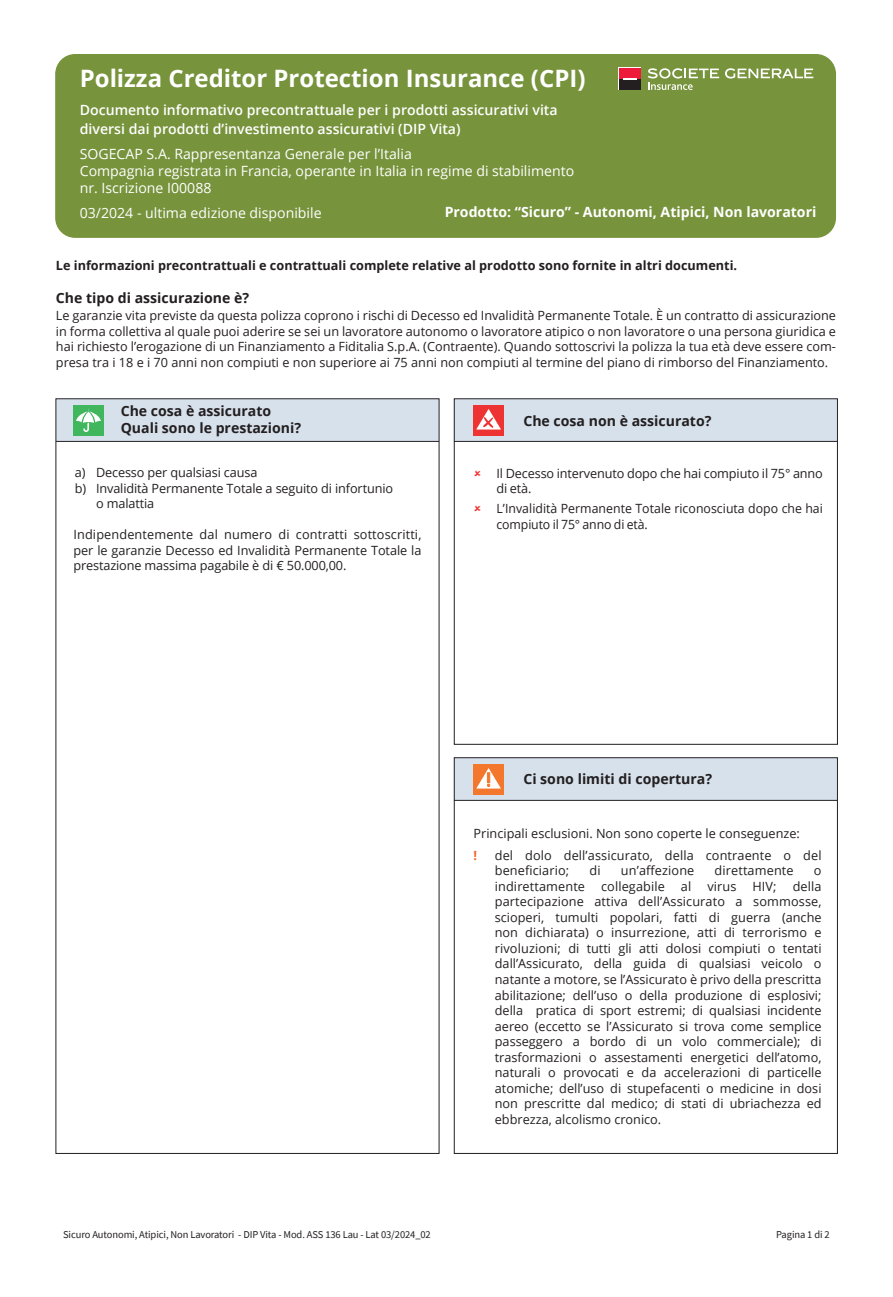
<style>
.page{position:relative;width:893px;height:1297px;background:#fff}
.page>*{position:absolute;margin:0;border:0;box-sizing:border-box;transform-origin:0 0}
.t1{font:700 24px "Open Sans";color:#fff}
.t2{font:14.1px/17px "Open Sans";color:#fff}
.t3{font:600 14.1px/18.3px "Open Sans";color:#fff}
.t4{font:700 14.1px/16.2px "Open Sans";color:#231f20}
.t5{font:700 14.1px "Open Sans";color:#fff}
.t6{font:12.75px/15.5px "Open Sans";color:#231f20;text-align:justify}
.t7{font:700 12.75px "Open Sans";color:#231f20}
.t8{font:700 12.75px "Open Sans";color:#f26631}
.t9{font:10.5px "Source Sans Pro";letter-spacing:-.01em;color:#231f20}
</style>
<div class="page">
<div style="left:55px;top:54px;width:781px;height:184px;background:#77933c;border-radius:20px"></div>
<div style="left:56px;top:399px;width:383px;height:43px;background:#d7e1ec;border:1px solid #dbe5f1"></div>
<div style="left:454px;top:399px;width:383px;height:43px;background:#d7e1ec;border:1px solid #dbe5f1"></div>
<div style="left:454px;top:757px;width:383px;height:44px;background:#d7e1ec;border:1px solid #dbe5f1"></div>
<div style="left:454px;top:398px;width:384px;height:347px;border:1px solid #231f20"></div>
<div style="left:454px;top:757px;width:384px;height:397px;border:1px solid #231f20"></div>
<hr style="left:56px;top:441px;width:383px;height:1px;background:#231f20">
<hr style="left:454px;top:441px;width:383px;height:1px;background:#231f20">
<hr style="left:454px;top:800px;width:383px;height:1px;background:#231f20">
<div style="left:73px;top:405px;width:30px;height:30px;background:#40b75c"></div>
<svg style="left:76px;top:408px;width:25px;height:24px"></svg>
<div style="left:474px;top:405px;width:30px;height:30px;background:#ee3433"></div>
<svg style="left:476px;top:409px;width:25px;height:20px"></svg>
<div style="left:474px;top:764px;width:30px;height:30px;background:#f3772d"></div>
<svg style="left:476px;top:768px;width:25px;height:20px"></svg>
<svg style="left:725px;top:68px;width:88px;height:11px"></svg>
<svg style="left:648px;top:68px;width:71px;height:22px"></svg>
<svg style="left:619px;top:68px;width:22px;height:22px"></svg>
<div style="left:619px;top:68px;width:21px;height:11px;background:#ed1a3a"></div>
<div style="left:619px;top:79px;width:21px;height:10px;background:#231f20"></div>
<svg style="left:623px;top:78px;width:14px;height:2px"></svg>
<h1 class="t1" style="left:80px;top:61px;width:507px">Polizza Creditor Protection Insurance (CPI)</h1>
<p class="t3" style="left:80px;top:101px;width:479px">Documento informativo precontrattuale per i prodotti assicurativi vita diversi dai prodotti d’investimento assicurativi (DIP Vita)</p>
<p class="t2" style="left:80px;top:145px;width:496px">SOGECAP S.A. Rappresentanza Generale per l’Italia<br>Compagnia registrata in Francia, operante in Italia in regime di stabilimento nr. Iscrizione I00088</p>
<p class="t2" style="left:80px;top:204px;width:243px">03/2024 - ultima edizione disponibile</p>
<p class="t7" style="left:56px;top:256px;width:683px">Le informazioni precontrattuali e contrattuali complete relative al prodotto sono fornite in altri documenti.</p>
<p class="t4" style="left:56px;top:290px;width:195px">Che tipo di assicurazione è?</p>
<p class="t6" style="left:56px;top:308px;width:782px">Le garanzie vita previste da questa polizza coprono i rischi di Decesso ed Invalidità Permanente Totale. È un contratto di assicurazione in forma collettiva al quale puoi aderire se sei un lavoratore autonomo o lavoratore atipico o non lavoratore o una persona giuridica e hai richiesto l’erogazione di un Finanziamento a Fiditalia S.p.A. (Contraente). Quando sottoscrivi la polizza la tua età deve essere com&shy;presa tra i 18 e i 70 anni non compiuti e non superiore ai 75 anni non compiuti al termine del piano di rimborso del Finanziamento.</p>
<p class="t5" style="left:445px;top:202px;width:373px">Prodotto: “Sicuro” - Autonomi, Atipici, Non lavoratori</p>
<p class="t4" style="left:121px;top:403px;width:182px">Che cosa è assicurato<br>Quali sono le prestazioni?</p>
<p class="t6" style="left:75px;top:464px;width:184px">a) Decesso per qualsiasi causa</p>
<p class="t6" style="left:75px;top:480px;width:320px">b) Invalidità Permanente Totale a seguito di infortunio</p>
<p class="t6" style="left:96px;top:495px;width:60px">o malattia</p>
<p class="t6" style="left:73px;top:526px;width:350px">Indipendentemente dal numero di contratti sottoscritti, per le garanzie Decesso ed Invalidità Permanente Totale la prestazione massima pagabile è di € 50.000,00.</p>
<p class="t4" style="left:523px;top:412px;width:190px">Che cosa non è assicurato?</p>
<p class="t6" style="left:496px;top:465px;width:328px">Il Decesso intervenuto dopo che hai compiuto il 75° anno di età.</p>
<p class="t6" style="left:496px;top:500px;width:328px">L’Invalidità Permanente Totale riconosciuta dopo che hai compiuto il 75° anno di età.</p>
<p class="t4" style="left:523px;top:770px;width:190px">Ci sono limiti di copertura?</p>
<p class="t6" style="left:474px;top:825px;width:328px">Principali esclusioni. Non sono coperte le conseguenze:</p>
<p class="t8" style="left:474px;top:846px;width:5px">!</p>
<p class="t6" style="left:495px;top:847px;width:328px">del dolo dell’assicurato, della contraente o del beneficiario;</p>
<p class="t6" style="left:589px;top:863px;width:13px">di</p>
<p class="t6" style="left:621px;top:863px;width:75px">un’affezione</p>
<p class="t6" style="left:715px;top:863px;width:81px">direttamente</p>
<p class="t6" style="left:814px;top:863px;width:9px">o</p>
<p class="t6" style="left:495px;top:878px;width:328px;text-indent:298px">della partecipazione attiva dell’Assicurato a sommosse, scioperi, tumulti popolari, fatti di guerra (anche non dichiarata) o insurrezione, atti di terrorismo e rivoluzioni; di tutti gli atti dolosi compiuti o tentati dall’Assicurato, della guida di qualsiasi veicolo o natante a motore, se l’Assicurato è privo della prescritta abilitazione; dell’uso o della produzione di esplosivi; della pratica di sport estremi; di qualsiasi incidente aereo (eccetto se l’Assicurato si trova come semplice passeggero a bordo di un volo commerciale); di trasformazioni o assestamenti energetici dell’atomo, naturali o provocati e da accelerazioni di particelle atomiche; dell’uso di stupefacenti o medicine in dosi non prescritte dal medico; di stati di ubriachezza ed ebbrezza, alcolismo cronico.</p>
<p class="t6" style="left:495px;top:878px;width:92px">indirettamente</p>
<p class="t6" style="left:601px;top:878px;width:65px">collegabile</p>
<p class="t6" style="left:681px;top:878px;width:12px">al</p>
<p class="t6" style="left:707px;top:878px;width:31px">virus</p>
<p class="t6" style="left:752px;top:878px;width:26px">HIV;</p>
<p class="t9" style="left:63px;top:1228px;width:369px">Sicuro Autonomi, Atipici, Non Lavoratori - DIP Vita - Mod. ASS 136 Lau - Lat 03/2024_02</p>
<p class="t9" style="left:776px;top:1228px;width:55px">Pagina 1 di 2</p>
</div>
